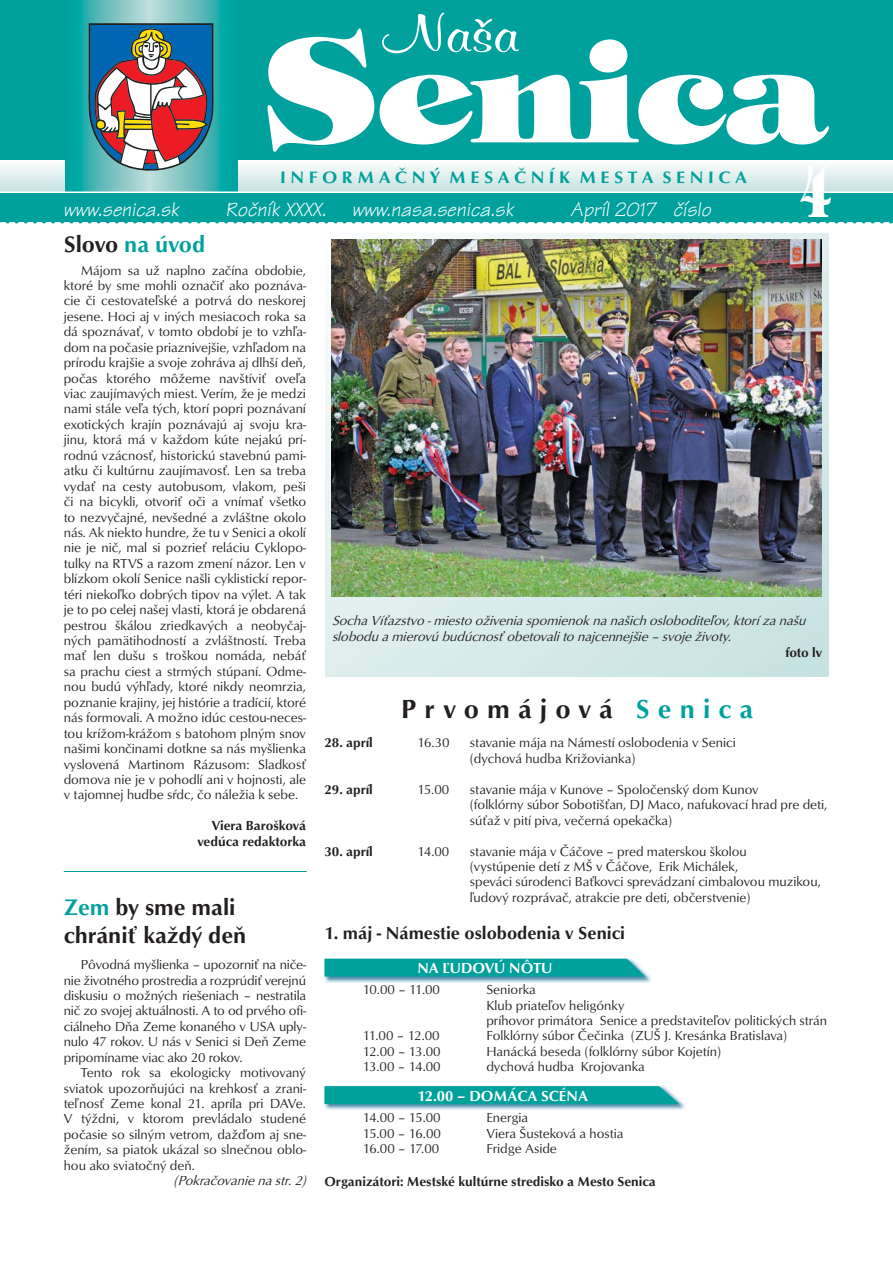
<style>
.page{position:relative;width:893px;height:1263px;background:#fff}
.page>*{position:absolute;margin:0;border:0;box-sizing:border-box;transform-origin:0 0}
.t1{font:144px "Tiffany CS Heavy";color:#fff}
.t2{font:70.5px "Tiffany CS Heavy";color:#fff;scale:.6 1}
.t3{font:57px "Murray Hill DCE";color:#fff;scale:1.32 1}
.t4{font:500 27px "Optus TCE";letter-spacing:.3em;color:#231f20}
.t5{font:500 23.25px/28px "Optus TCE";color:#231f20}
.t6{font:500 23.25px "Optus TCE";color:#00a19d}
.t7{font:italic 20.7px "Tekton CE";color:#fff}
.t8{font:500 18px "Optus TCE";color:#231f20}
.t9{font:500 17.1px "Optus TCE";color:#00a19d;scale:1.05 1}
.t10{font:500 15px "Optus TCE";color:#fff}
.t11{font:13.5px/15.5px "Optus TCE";color:#231f20}
.t12{font:italic 13.5px/16.2px "Optus TCE";color:#231f20}
.t13{font:500 13.5px/15.5px "Optus TCE";color:#231f20;text-align:right}
.s1{color:#231f20}
.s2{color:#00a19d}
</style>
<div class="page">
<div style="left:0;top:0;width:893px;height:221px;background:#00a19d"></div>
<svg style="left:0;top:161px;width:893px;height:31px;background:#e1efef"></svg>
<svg style="left:0;top:221px;width:893px;height:3px"></svg>
<svg style="left:150px;top:0;width:87px;height:192px"></svg>
<svg style="left:65px;top:0;width:85px;height:192px"></svg>
<hr style="left:0;top:192px;width:893px;height:1px;background:#fff">
<svg style="left:88px;top:23px;width:125px;height:151px;background:#827c88"></svg>
<svg style="left:325px;top:234px;width:504px;height:442px;background:#d4e7e7"></svg>
<img style="left:331px;top:240px;width:490px;height:357px">
<hr style="left:64px;top:871px;width:243px;height:1px;background:#00a19d">
<img style="left:324px;top:1099px;width:361px;height:11px">
<svg style="left:324px;top:1086px;width:355px;height:18px;background:#08a3a0"></svg>
<img style="left:324px;top:958px;width:327px;height:25px">
<svg style="left:324px;top:959px;width:321px;height:18px;background:#08a29f"></svg>
<h3 class="t3" style="left:383px;top:1px;width:105px">Naša</h3>
<h1 class="t1" style="left:264px;top:-11px;width:561px">Senica</h1>
<p class="t9" style="left:280px;top:170px;width:446px">I N F O R M A Č N Ý M E S A Č N Í K M E S T A S E N I C A</p>
<h3 class="t7" style="left:64px;top:203px;width:117px">www.senica.sk</h3>
<h3 class="t7" style="left:225px;top:203px;width:102px">Ročník XXXX.</h3>
<h3 class="t7" style="left:352px;top:203px;width:163px">www.nasa.senica.sk</h3>
<h3 class="t7" style="left:570px;top:203px;width:142px">Apríl 2017 číslo</h3>
<h2 class="t2" style="left:801px;top:141px;width:52px">4</h2>
<h3 class="t6" style="left:64px;top:235px;width:143px"><span class="s1">Slovo</span> na úvod</h3>
<p class="t11" style="left:64px;top:263px;width:244px;text-align:justify;text-indent:17px">Májom sa už naplno začína obdobie, ktoré by sme mohli označiť ako poznáva&shy;cie či cestovateľské a potrvá do neskorej jesene. Hoci aj v iných mesiacoch roka sa dá spoznávať, v tomto období je to vzhľa&shy;dom na počasie priaznivejšie, vzhľadom na prírodu krajšie a svoje zohráva aj dlhší deň, počas ktorého môžeme navštíviť oveľa viac zaujímavých miest. Verím, že je medzi nami stále veľa tých, ktorí popri poznávaní exotických krajín poznávajú aj svoju kra&shy;jinu, ktorá má v každom kúte nejakú prí&shy;rodnú vzácnosť, historickú stavebnú pami&shy;atku či kultúrnu zaujímavosť. Len sa treba vydať na cesty autobusom, vlakom, peši či na bicykli, otvoriť oči a vnímať všetko to nezvyčajné, nevšedné a zvláštne okolo nás. Ak niekto hundre, že tu v Senici a okolí nie je nič, mal si pozrieť reláciu Cyklopo&shy;tulky na RTVS a razom zmení názor. Len v blízkom okolí Senice našli cyklistickí repor&shy;téri niekoľko dobrých tipov na výlet. A tak je to po celej našej vlasti, ktorá je obdarená pestrou škálou zriedkavých a neobyčaj&shy;ných pamätihodností a zvláštností. Treba mať len dušu s troškou nomáda, nebáť sa prachu ciest a strmých stúpaní. Odme&shy;nou budú výhľady, ktoré nikdy neomrzia, poznanie krajiny, jej histórie a tradícií, ktoré nás formovali. A možno idúc cestou-neces&shy;tou krížom-krážom s batohom plným snov našimi končinami dotkne sa nás myšlienka vyslovená Martinom Rázusom: Sladkosť domova nie je v pohodlí ani v hojnosti, ale v tajomnej hudbe sŕdc, čo náležia k sebe.</p>
<p class="t13" style="left:197px;top:819px;width:110px">Viera Barošková vedúca redaktorka</p>
<h3 class="t5" style="left:64px;top:895px;width:184px"><span class="s2">Zem</span> by sme mali chrániť každý deň</h3>
<p class="t11" style="left:64px;top:958px;width:244px;text-align:justify;text-indent:17px">Pôvodná myšlienka – upozorniť na niče&shy;nie životného prostredia a rozprúdiť verejnú diskusiu o možných riešeniach – nestratila nič zo svojej aktuálnosti. A to od prvého ofi&shy;ciálneho Dňa Zeme konaného v USA uply&shy;nulo 47 rokov. U nás v Senici si Deň Zeme pripomíname viac ako 20 rokov.</p>
<p class="t11" style="left:64px;top:1066px;width:244px;text-align:justify;text-indent:17px">Tento rok sa ekologicky motivovaný sviatok upozorňujúci na krehkosť a zrani&shy;teľnosť Zeme konal 21. apríla pri DAVe.<br>V týždni, v ktorom prevládalo studené počasie so silným vetrom, dažďom aj sne&shy;žením, sa piatok ukázal so slnečnou oblo&shy;hou ako sviatočný deň.</p>
<p class="t12" style="left:174px;top:1174px;width:137px">(Pokračovanie na str.2)</p>
<p class="t12" style="left:332px;top:613px;width:478px">Socha Víťazstvo -miesto oživenia spomienokna našich osloboditeľov,ktoríza našu slobodu a mierovú budúcnosť obetovalito najcennejšie – svoje životy.</p>
<p class="t13" style="left:785px;top:645px;width:38px">foto lv</p>
<h3 class="t4" style="left:401px;top:698px;width:354px">Prvomájová <span class="s2">Senica</span></h3>
<p class="t13" style="left:324px;top:736px;width:50px">28. apríl</p>
<p class="t11" style="left:417px;top:736px;width:34px">16.30</p>
<p class="t11" style="left:470px;top:736px;width:267px">stavanie mája na Námestí oslobodenia v Senici (dychová hudba Križovianka)</p>
<p class="t13" style="left:324px;top:783px;width:50px">29. apríl</p>
<p class="t11" style="left:417px;top:783px;width:33px">15.00</p>
<p class="t11" style="left:470px;top:783px;width:359px">stavanie mája v Kunove – Spoločenský dom Kunov<br>(folklórny súbor Sobotišťan, DJ Maco, nafukovací hrad pre deti, súťaž v pití piva, večerná opekačka)</p>
<p class="t13" style="left:324px;top:844px;width:50px">30. apríl</p>
<p class="t11" style="left:417px;top:844px;width:33px">14.00</p>
<p class="t11" style="left:470px;top:844px;width:352px">stavanie mája v Čáčove – pred materskou školou<br>(vystúpenie detí z MŠ v Čáčove, Erik Michálek,<br>speváci súrodenci Baťkovci sprevádzaní cimbalovou muzikou, ľudový rozprávač, atrakcie pre deti, občerstvenie)</p>
<h3 class="t8" style="left:324px;top:926px;width:302px">1. máj - Námestie oslobodenia v Senici</h3>
<p class="t10" style="left:417px;top:962px;width:137px">NA ĽUDOVÚ NÔTU</p>
<p class="t11" style="left:363px;top:983px;width:79px">10.00 – 11.00</p>
<p class="t11" style="left:486px;top:983px;width:342px">Seniorka<br>Klub priateľov heligónky<br>príhovor primátora Senice a predstaviteľov politických strán</p>
<p class="t11" style="left:363px;top:1029px;width:79px">11.00 – 12.00</p>
<p class="t11" style="left:486px;top:1029px;width:302px">Folklórny súbor Čečinka (ZUŠ J. Kresánka Bratislava)</p>
<p class="t11" style="left:363px;top:1045px;width:80px">12.00 – 13.00</p>
<p class="t11" style="left:486px;top:1045px;width:236px">Hanácká beseda (folklórny súbor Kojetín)</p>
<p class="t11" style="left:363px;top:1060px;width:80px">13.00 – 14.00</p>
<p class="t11" style="left:486px;top:1060px;width:160px">dychová hudba Krojovanka</p>
<p class="t10" style="left:417px;top:1090px;width:172px">12.00 – DOMÁCA SCÉNA</p>
<p class="t11" style="left:363px;top:1111px;width:80px">14.00 – 15.00</p>
<p class="t11" style="left:486px;top:1111px;width:43px">Energia</p>
<p class="t11" style="left:363px;top:1127px;width:80px">15.00 – 16.00</p>
<p class="t11" style="left:486px;top:1127px;width:139px">Viera Šusteková a hostia</p>
<p class="t11" style="left:363px;top:1142px;width:78px">16.00 – 17.00</p>
<p class="t11" style="left:486px;top:1142px;width:72px">Fridge Aside</p>
<p class="t13" style="left:324px;top:1174px;width:333px">Organizátori: Mestské kultúrne stredisko a Mesto Senica</p>
</div>
